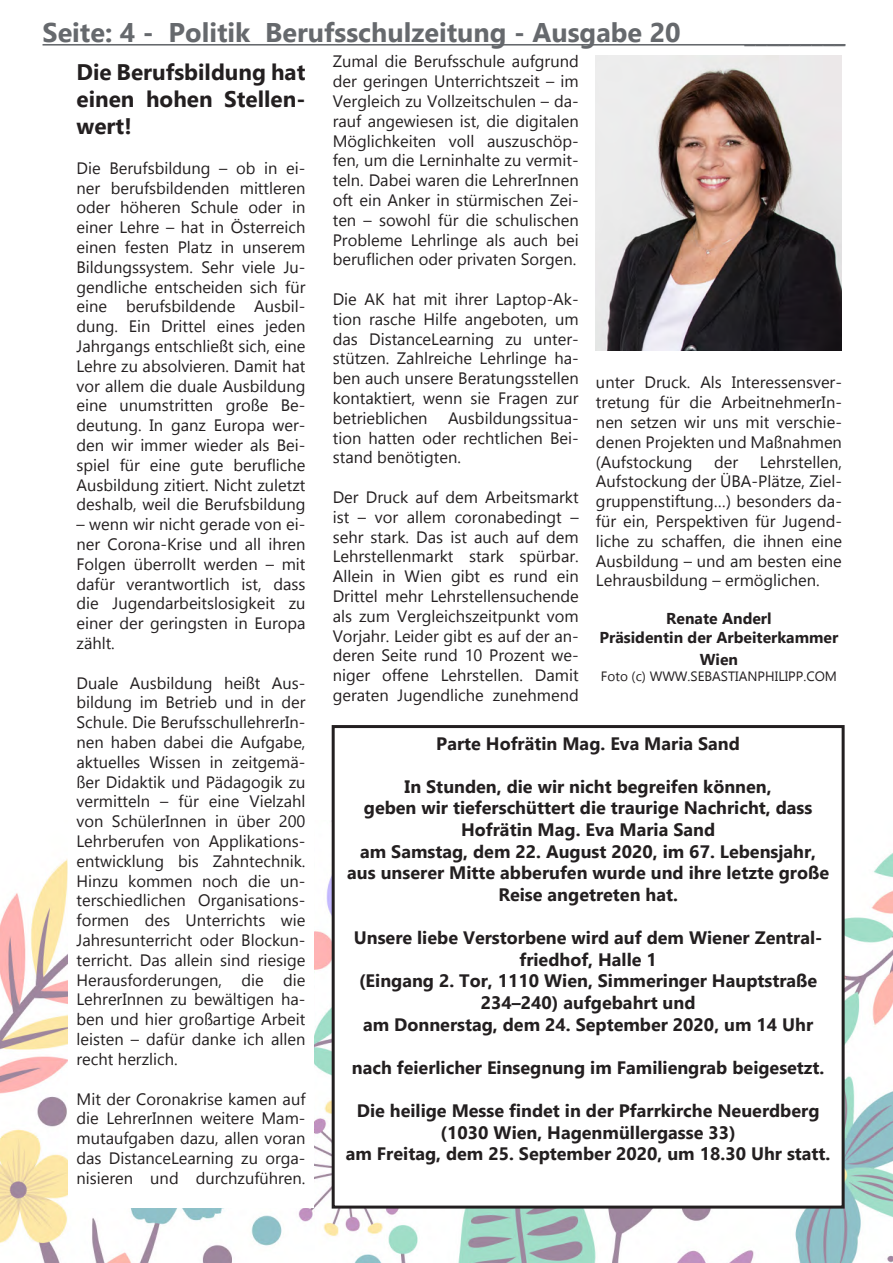
<style>
.page{position:relative;width:893px;height:1263px;background:#fff}
.page>*{position:absolute;margin:0;border:0;box-sizing:border-box;transform-origin:0 0}
.t1{font:700 27px "Gadugi";color:#66696d}
.t2{font:700 22.5px/27px "Gadugi";color:#231f20;text-align:justify}
.t3{font:700 18px/21.6px "Gadugi";color:#231f20;text-align:center}
.t4{font:16.5px/19.8px "Gadugi";color:#231f20;text-align:justify}
.t5{font:700 15.75px/18.9px "Gadugi";color:#231f20;text-align:center}
.t6{font:13.5px "Gadugi";color:#231f20}
</style>
<div class="page">
<hr style="left:43px;top:44px;width:802px;height:2px;background:#66696d">
<img style="left:0;top:821px;width:893px;height:442px">
<div style="left:68px;top:55px;width:246px;height:1153px;background:#fff"></div>
<img style="left:596px;top:55px;width:246px;height:296px">
<div style="left:333px;top:726px;width:510px;height:481px;background:#fff"></div>
<div style="left:332px;top:725px;width:513px;height:483px;border:3px solid #231f20"></div>
<h1 class="t1" style="left:43px;top:17px;width:640px">Seite: 4 - Politik Berufsschulzeitung - Ausgabe 20</h1>
<h1 class="t1" style="left:745px;top:17px;width:102px">_________</h1>
<h2 class="t2" style="left:77px;top:59px;width:230px">Die Berufsbildung hat einen hohen Stellen&shy;wert!</h2>
<p class="t4" style="left:77px;top:158px;width:230px">Die Berufsbildung – ob in ei&shy;ner berufsbildenden mittleren oder höheren Schule oder in einer Lehre – hat in Österreich einen festen Platz in unserem Bildungssystem. Sehr viele Ju&shy;gendliche entscheiden sich für eine berufsbildende Ausbil&shy;dung. Ein Drittel eines jeden Jahrgangs entschließt sich, eine Lehre zu absolvieren. Damit hat vor allem die duale Ausbildung eine unumstritten große Be&shy;deutung. In ganz Europa wer&shy;den wir immer wieder als Bei&shy;spiel für eine gute berufliche Ausbildung zitiert. Nicht zuletzt deshalb, weil die Berufsbildung</p>
<p class="t4" style="left:77px;top:514px;width:230px">– wenn wir nicht gerade von ei&shy;ner Corona-Krise und all ihren Folgen überrollt werden – mit dafür verantwortlich ist, dass die Jugendarbeitslosigkeit zu einer der geringsten in Europa zählt.</p>
<p class="t4" style="left:77px;top:673px;width:230px">Duale Ausbildung heißt Aus&shy;bildung im Betrieb und in der Schule. Die BerufsschullehrerIn&shy;nen haben dabei die Aufgabe, aktuelles Wissen in zeitgemä&shy;ßer Didaktik und Pädagogik zu vermitteln – für eine Vielzahl von SchülerInnen in über 200<br>Lehrberufen von Applikations&shy;entwicklung bis Zahntechnik.<br>Hinzu kommen noch die un&shy;terschiedlichen Organisations&shy;formen des Unterrichts wie Jahresunterricht oder Blockun&shy;terricht. Das allein sind riesige Herausforderungen, die die LehrerInnen zu bewältigen ha&shy;ben und hier großartige Arbeit leisten – dafür danke ich allen recht herzlich.</p>
<p class="t4" style="left:77px;top:1089px;width:230px">Mit der Coronakrise kamen auf die LehrerInnen weitere Mam&shy;mutaufgaben dazu, allen voran das DistanceLearning zu orga&shy;nisieren und durchzuführen.</p>
<p class="t4" style="left:333px;top:51px;width:247px">Zumal die Berufsschule aufgrund der geringen Unterrichtszeit – im Vergleich zu Vollzeitschulen – da&shy;rauf angewiesen ist, die digitalen Möglichkeiten voll auszuschöp&shy;fen, um die Lerninhalte zu vermit&shy;teln. Dabei waren die LehrerInnen oft ein Anker in stürmischen Zei&shy;ten – sowohl für die schulischen Probleme Lehrlinge als auch bei beruflichen oder privaten Sorgen.</p>
<p class="t4" style="left:333px;top:289px;width:247px">Die AK hat mit ihrer Laptop-Ak&shy;tion rasche Hilfe angeboten, um das DistanceLearning zu unter&shy;stützen. Zahlreiche Lehrlinge ha&shy;ben auch unsere Beratungsstellen kontaktiert, wenn sie Fragen zur betrieblichen Ausbildungssitua&shy;tion hatten oder rechtlichen Bei&shy;stand benötigten.</p>
<p class="t4" style="left:333px;top:487px;width:247px">Der Druck auf dem Arbeitsmarkt ist – vor allem coronabedingt – sehr stark. Das ist auch auf dem Lehrstellenmarkt stark spürbar.<br>Allein in Wien gibt es rund ein Drittel mehr Lehrstellensuchende als zum Vergleichszeitpunkt vom Vorjahr. Leider gibt es auf der an&shy;deren Seite rund 10 Prozent we&shy;niger offene Lehrstellen. Damit geraten Jugendliche zunehmend</p>
<p class="t4" style="left:596px;top:372px;width:247px">unter Druck. Als Interessensver&shy;tretung für die ArbeitnehmerIn&shy;nen setzen wir uns mit verschie&shy;denen Projekten und Maßnahmen (Aufstockung</p>
<p class="t4" style="left:596px;top:452px;width:247px;text-indent:164px">Lehrstellen, Aufstockung der ÜBA-Plätze, Ziel&shy;gruppenstiftung…) besonders da&shy;für ein, Perspektiven für Jugend&shy;liche zu schaffen, die ihnen eine Ausbildung – und am besten eine Lehrausbildung – ermöglichen.</p>
<p class="t5" style="left:599px;top:609px;width:240px">Renate Anderl<br>Präsidentin der Arbeiterkammer</p>
<p class="t5" style="left:700px;top:650px;width:40px">Wien</p>
<p class="t6" style="left:601px;top:668px;width:238px">Foto (c) WWW.SEBASTIANPHILIPP.COM</p>
<p class="t4" style="left:714px;top:452px;width:26px">der</p>
<p class="t3" style="left:436px;top:732px;width:305px">Parte Hofrätin Mag. Eva Maria Sand</p>
<p class="t3" style="left:347px;top:776px;width:483px">In Stunden, die wir nicht begreifen können,<br>geben wir tieferschüttert die traurige Nachricht, dass Hofrätin Mag. Eva Maria Sand<br>am Samstag, dem 22. August 2020, im 67. Lebensjahr, aus unserer Mitte abberufen wurde und ihre letzte große Reise angetreten hat.</p>
<p class="t3" style="left:354px;top:927px;width:470px">Unsere liebe Verstorbene wird auf dem Wiener Zentral&shy;friedhof, Halle 1<br>(Eingang 2. Tor, 1110 Wien, Simmeringer Hauptstraße 234–240) aufgebahrt und<br>am Donnerstag, dem 24. September 2020, um 14 Uhr</p>
<p class="t3" style="left:352px;top:1056px;width:474px">nach feierlicher Einsegnung im Familiengrab beigesetzt.</p>
<p class="t3" style="left:346px;top:1100px;width:486px">Die heilige Messe findet in der Pfarrkirche Neuerdberg (1030 Wien, Hagenmüllergasse 33)<br>am Freitag, dem 25. September 2020, um 18.30 Uhr statt.</p>
</div>
